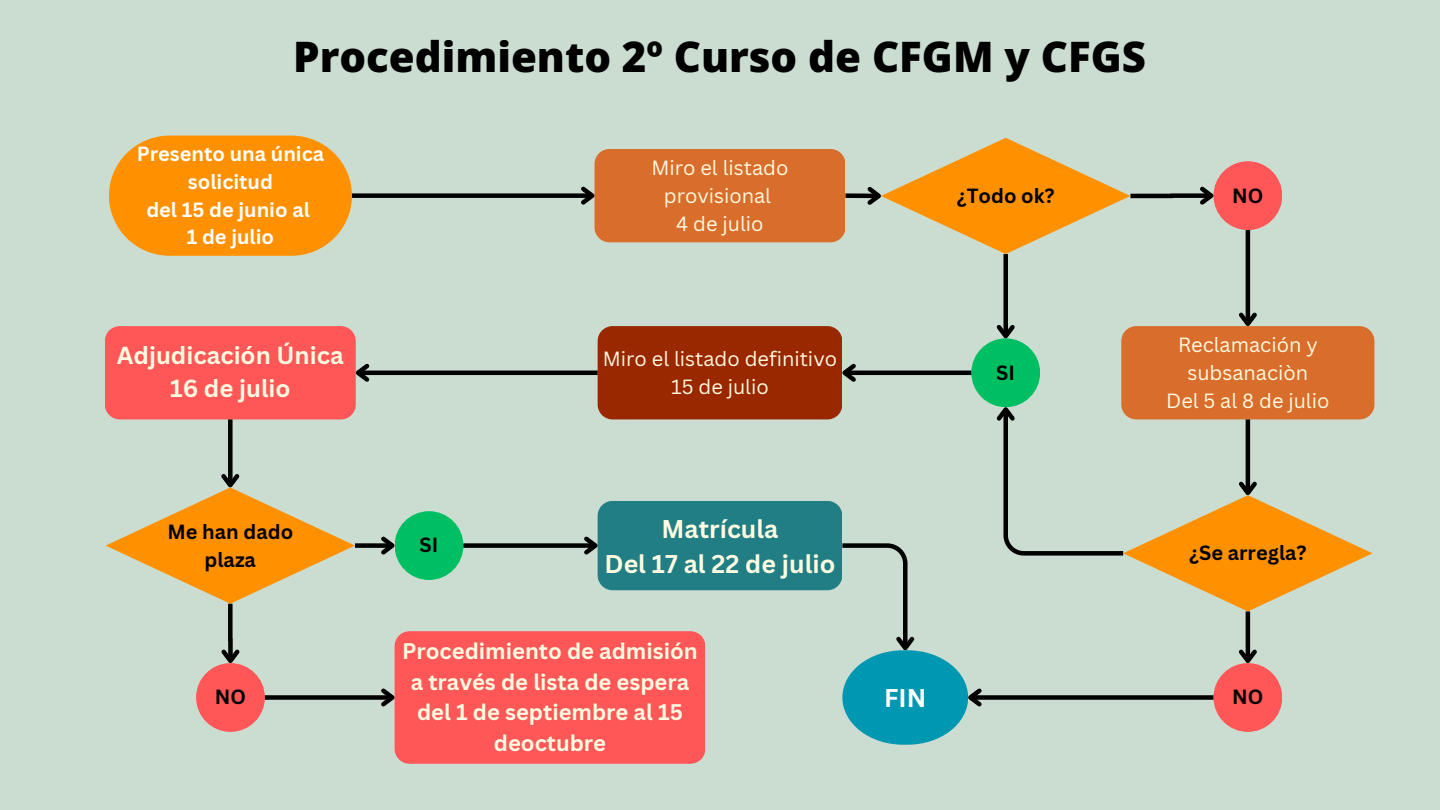
<style>
.page{position:relative;width:1440px;height:810px;background:#cbddd1}
.page>*{position:absolute;margin:0;border:0;box-sizing:border-box;transform-origin:0 0}
.t1{font:800 42px "Open Sans";color:#000}
.t2{font:700 25px/34.5px "Canva Sans";color:#fffbe1;text-align:center}
.t3{font:700 25px "Canva Sans";color:#fff}
.t4{font:700 24px/33px "Canva Sans";color:#fffbe1;text-align:center}
.t5{font:700 22px/30.8px "Canva Sans";color:#fffbe1;text-align:center}
.t6{font:20px/27.8px "Canva Sans";color:#fffbe1;text-align:center}
.t7{font:700 20px/27.8px "Canva Sans";color:#fff;text-align:center}
.t8{font:700 20px/27.8px "Canva Sans";color:#000;text-align:center}
</style>
<div class="page">
<div style="left:971px;top:338px;width:69px;height:69px;background:#00bf63;border-radius:50%"></div>
<div style="left:1213px;top:161px;width:69px;height:69px;background:#ff5757;border-radius:50%"></div>
<div style="left:352px;top:193px;width:240px;height:5px;background:#000"></div>
<svg style="left:577px;top:149px;width:268px;height:93px;background:#d67335"></svg>
<div style="left:845px;top:193px;width:34px;height:5px;background:#000"></div>
<hr style="left:845px;top:371px;width:126px;height:4px;background:#000">
<svg style="left:598px;top:326px;width:262px;height:93px;background:#9b340e"></svg>
<hr style="left:358px;top:371px;width:240px;height:4px;background:#000">
<svg style="left:105px;top:326px;width:268px;height:93px;background:#fa5f5e"></svg>
<div style="left:228px;top:419px;width:5px;height:66px;background:#000"></div>
<hr style="left:1246px;top:230px;width:4px;height:94px;background:#000">
<div style="left:1003px;top:254px;width:5px;height:82px;background:#000"></div>
<div style="left:1213px;top:663px;width:69px;height:69px;background:#ff5757;border-radius:50%"></div>
<hr style="left:1246px;top:611px;width:4px;height:50px;background:#000">
<svg style="left:1235px;top:646px;width:26px;height:20px"></svg>
<div style="left:970px;top:695px;width:243px;height:5px;background:#000"></div>
<svg style="left:109px;top:136px;width:243px;height:120px;background:#f99916"></svg>
<svg style="left:863px;top:138px;width:356px;height:116px"></svg>
<svg style="left:993px;top:309px;width:381px;height:302px"></svg>
<div style="left:196px;top:663px;width:69px;height:69px;background:#ff5757;border-radius:50%"></div>
<div style="left:355px;top:543px;width:37px;height:5px;background:#000"></div>
<svg style="left:106px;top:470px;width:249px;height:198px"></svg>
<div style="left:265px;top:695px;width:127px;height:5px;background:#000"></div>
<svg style="left:377px;top:501px;width:609px;height:263px"></svg>
<h4 class="t1" style="left:293px;top:27px;width:854px">Procedimiento 2º Curso de CFGM y CFGS</h4>
<h5 class="t7" style="left:137px;top:139px;width:189px">Presento una única solicitud<br>del 15 de junio al<br>1 de julio</h5>
<h1 class="t6" style="left:652px;top:154px;width:138px">Miro el listado provisional</h1>
<h5 class="t6" style="left:676px;top:209px;width:89px">4 de julio</h5>
<h3 class="t8" style="left:957px;top:181px;width:100px">¿Todo ok?</h3>
<p class="t8" style="left:1232px;top:181px;width:33px">NO</p>
<p class="t4" style="left:117px;top:339px;width:228px">Adjudicación Única<br>16 de julio</p>
<p class="t6" style="left:603px;top:344px;width:236px">Miro el listado definitivo</p>
<h4 class="t6" style="left:671px;top:372px;width:99px">15 de julio</h4>
<h5 class="t8" style="left:996px;top:358px;width:20px">SI</h5>
<h3 class="t6" style="left:1178px;top:331px;width:141px">Reclamación y subsanaciòn</h3>
<p class="t6" style="left:1166px;top:386px;width:165px">Del 5 al 8 de julio</p>
<h2 class="t8" style="left:167px;top:518px;width:127px">Me han dado plaza</h2>
<h4 class="t8" style="left:215px;top:683px;width:33px">NO</h4>
<h4 class="t8" style="left:420px;top:531px;width:20px">SI</h4>
<p class="t2" style="left:605px;top:511px;width:232px">Matrícula<br>Del 17 al 22 de julio</p>
<h5 class="t5" style="left:402px;top:635px;width:297px">Procedimiento de admisión a través de lista de espera del 1 de septiembre al 15 deoctubre</h5>
<h5 class="t3" style="left:884px;top:681px;width:44px">FIN</h5>
<p class="t8" style="left:1189px;top:539px;width:119px">¿Se arregla?</p>
<h4 class="t8" style="left:1232px;top:683px;width:33px">NO</h4>
</div>
